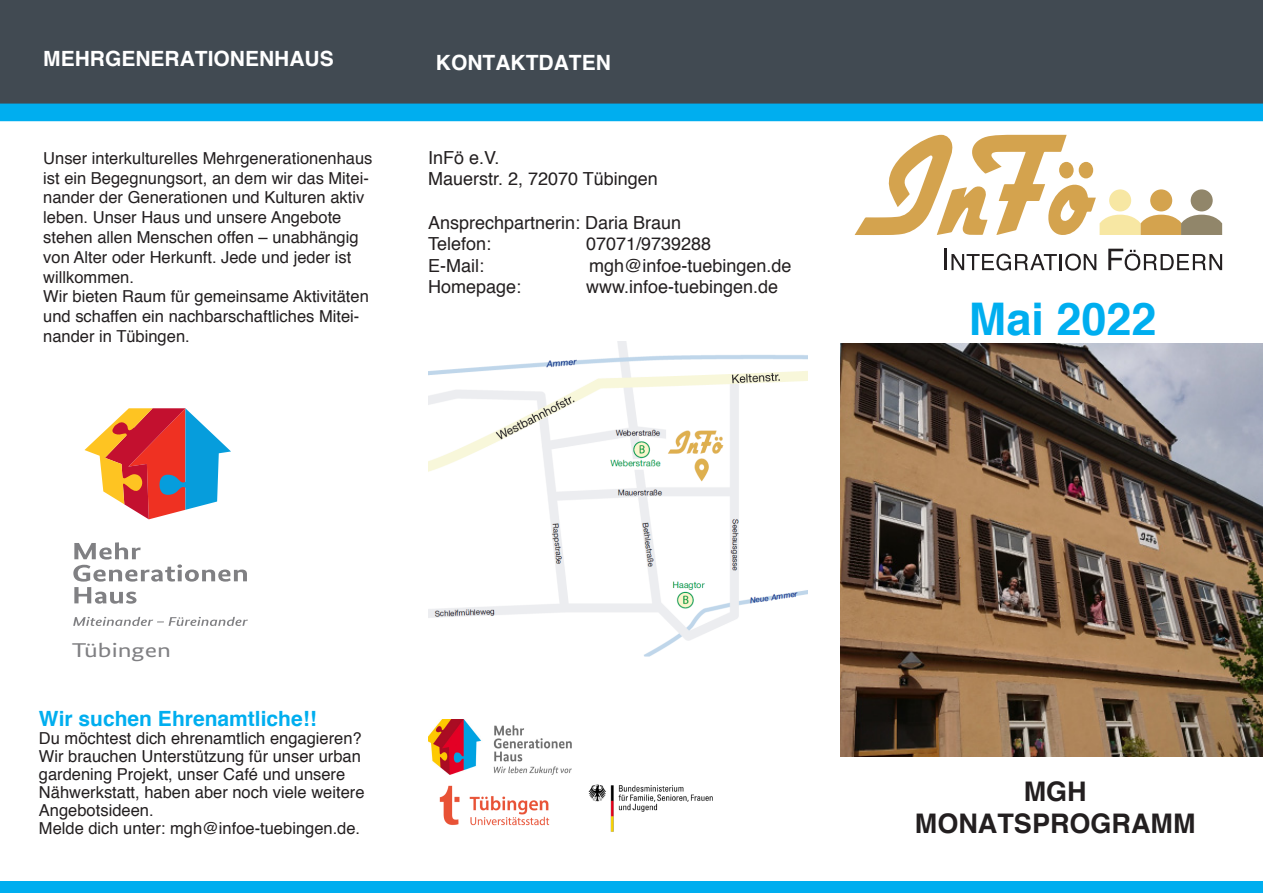
<style>
.page{position:relative;width:1263px;height:893px;background:#fff}
.page>*{position:absolute;margin:0;border:0;box-sizing:border-box;transform-origin:0 0}
.t1{font:700 45px "Helvetica";color:#00aeef}
.t2{font:700 27px "Helvetica";color:#231f20}
.t3{font:700 21px "Helvetica";color:#fff}
.t4{font:700 21px "Helvetica";color:#00aeef}
.t5{font:19.95px "Bundes Sans";color:#808083;scale:1.32 1}
.t6{font:18px "Helvetica";color:#231f20}
.t7{font:16.5px/19.8px "Helvetica";color:#231f20}
</style>
<div class="page">
<div style="left:0;top:0;width:1263px;height:104px;background:#414a52"></div>
<div style="left:0;top:104px;width:1263px;height:17px;background:#00aeef"></div>
<img style="left:429px;top:342px;width:379px;height:315px">
<div style="left:0;top:881px;width:1263px;height:12px;background:#00aeef"></div>
<img style="left:439px;top:785px;width:110px;height:40px">
<img style="left:428px;top:720px;width:143px;height:55px">
<img style="left:588px;top:784px;width:125px;height:48px">
<svg style="left:73px;top:542px;width:174px;height:62px"></svg>
<svg style="left:84px;top:408px;width:147px;height:111px"></svg>
<svg style="left:73px;top:617px;width:175px;height:9px"></svg>
<img style="left:840px;top:344px;width:423px;height:412px">
<svg style="left:855px;top:135px;width:367px;height:100px"></svg>
<div style="left:1191px;top:189px;width:22px;height:22px;background:#91866a;border-radius:50%"></div>
<hr style="left:944px;top:249px;width:3px;height:21px;background:#231f20">
<svg style="left:951px;top:254px;width:106px;height:17px"></svg>
<hr style="left:1059px;top:254px;width:3px;height:16px;background:#231f20">
<svg style="left:1065px;top:254px;width:31px;height:17px"></svg>
<svg style="left:1108px;top:249px;width:114px;height:22px"></svg>
<p class="t3" style="left:43px;top:46px;width:292px">MEHRGENERATIONENHAUS</p>
<p class="t7" style="left:43px;top:149px;width:331px">Unser interkulturelles Mehrgenerationenhaus ist ein Begegnungsort, an dem wir das Mitei&shy;nander der Generationen und Kulturen aktiv leben. Unser Haus und unsere Angebote stehen allen Menschen offen – unabhängig von Alter oder Herkunft. Jede und jeder ist willkommen.</p>
<p class="t7" style="left:43px;top:287px;width:327px">Wir bieten Raum für gemeinsame Aktivitäten und schaffen ein nachbarschaftliches Mitei&shy;nander in Tübingen.</p>
<p class="t3" style="left:436px;top:50px;width:176px">KONTAKTDATEN</p>
<p class="t6" style="left:428px;top:144px;width:73px">InFö e.V.</p>
<p class="t6" style="left:428px;top:165px;width:231px">Mauerstr. 2, 72070 Tübingen</p>
<p class="t6" style="left:428px;top:208px;width:255px">Ansprechpartnerin: Daria Braun</p>
<p class="t6" style="left:428px;top:230px;width:65px">Telefon:</p>
<p class="t6" style="left:586px;top:230px;width:127px">07071/9739288</p>
<p class="t6" style="left:428px;top:252px;width:57px">E-Mail:</p>
<p class="t6" style="left:589px;top:252px;width:204px">mgh@infoe-tuebingen.de</p>
<p class="t6" style="left:428px;top:273px;width:95px">Homepage:</p>
<p class="t6" style="left:586px;top:273px;width:194px">www.infoe-tuebingen.de</p>
<p class="t5" style="left:72px;top:638px;width:77px">Tübingen</p>
<p class="t4" style="left:39px;top:705px;width:279px">Wir suchen Ehrenamtliche!!</p>
<p class="t7" style="left:39px;top:729px;width:327px;line-height:18px">Du möchtest dich ehrenamtlich engagieren?<br>Wir brauchen Unterstützung für unser urban gardening Projekt, unser Café und unsere Nähwerkstatt, haben aber noch viele weitere Angebotsideen.</p>
<p class="t7" style="left:39px;top:818px;width:323px">Melde dich unter: mgh@infoe-tuebingen.de.</p>
<p class="t1" style="left:969px;top:291px;width:189px">Mai 2022</p>
<p class="t2" style="left:1024px;top:774px;width:64px">MGH</p>
<p class="t2" style="left:915px;top:806px;width:282px">MONATSPROGRAMM</p>
</div>
